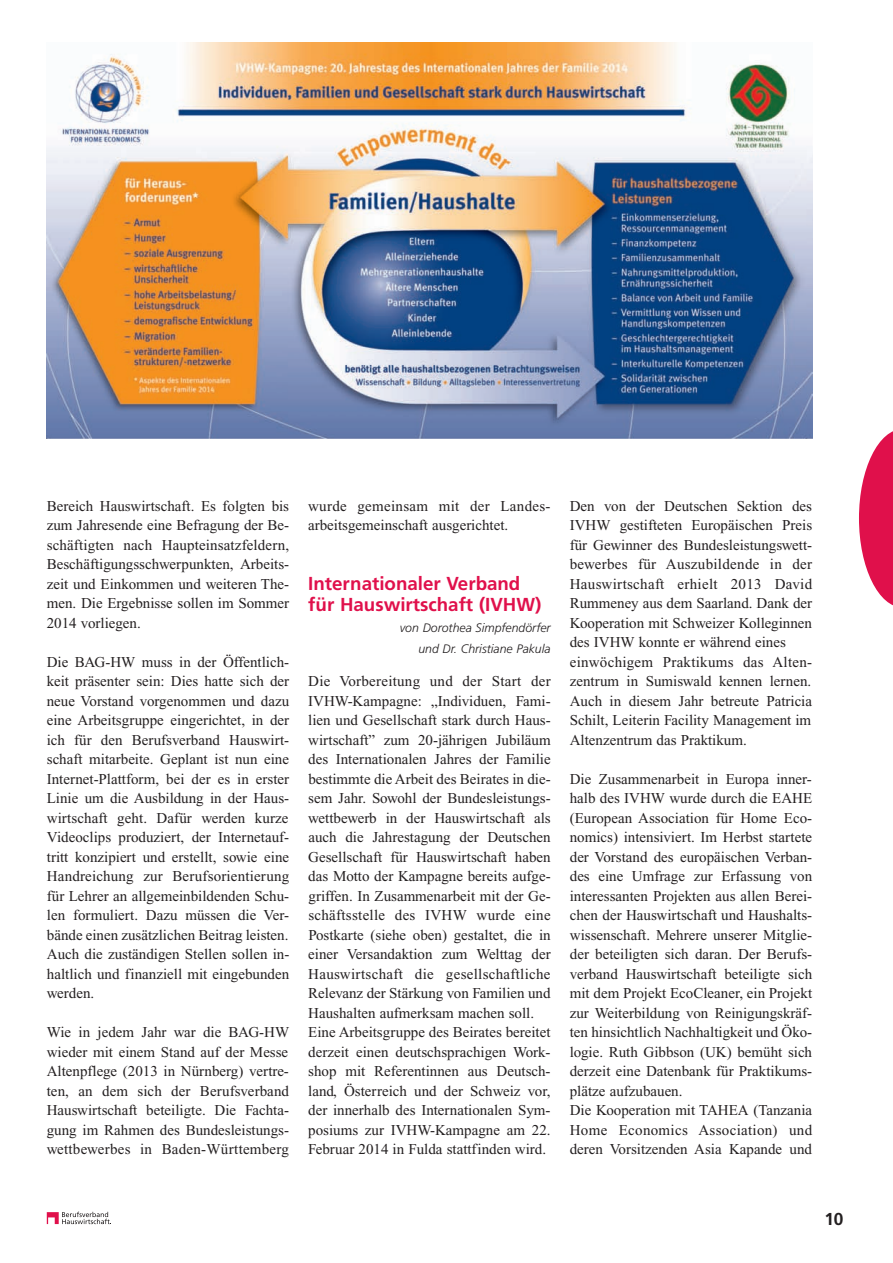
<style>
.page{position:relative;width:893px;height:1263px;background:#fff}
.page>*{position:absolute;margin:0;border:0;box-sizing:border-box;transform-origin:0 0}
.t1{font:700 18.75px/21px "Frutiger";color:#e0104b}
.t2{font:15px/19.5px "Times New Roman";color:#231f20}
.t3{font:italic 300 12.3px/21px "Frutiger";color:#231f20;text-align:right}
</style>
<div class="page">
<svg style="left:47px;top:1212px;width:64px;height:12px"></svg>
<svg style="left:859px;top:431px;width:34px;height:175px"></svg>
<img style="left:47px;top:43px;width:765px;height:396px">
<p class="t2" style="left:47px;top:497px;width:244px;text-align:justify">Bereich Hauswirtschaft. Es folgten bis zum Jahresende eine Befragung der Be&shy;schäftigten nach Haupteinsatzfeldern, Beschäftigungsschwerpunkten, Arbeits&shy;zeit und Einkommen und weiteren The&shy;men. Die Ergebnisse sollen im Sommer 2014 vorliegen.</p>
<p class="t2" style="left:47px;top:653px;width:244px;text-align:justify">Die BAG-HW muss in der Öffentlich&shy;keit präsenter sein: Dies hatte sich der neue Vorstand vorgenommen und dazu eine Arbeitsgruppe eingerichtet, in der ich für den Berufsverband Hauswirt&shy;schaft mitarbeite. Geplant ist nun eine Internet-Plattform, bei der es in erster Linie um die Ausbildung in der Haus&shy;wirtschaft geht. Dafür werden kurze Videoclips produziert, der Internetauf&shy;tritt konzipiert und erstellt, sowie eine Handreichung zur Berufsorientierung für Lehrer an allgemeinbildenden Schu&shy;len formuliert. Dazu müssen die Ver&shy;bände einen zusätzlichen Beitrag leisten.<br>Auch die zuständigen Stellen sollen in&shy;haltlich und finanziell mit eingebunden werden.</p>
<p class="t2" style="left:47px;top:1024px;width:244px;text-align:justify">Wie in jedem Jahr war die BAG-HW wieder mit einem Stand auf der Messe Altenpflege (2013 in Nürnberg) vertre&shy;ten, an dem sich der Berufsverband Hauswirtschaft beteiligte. Die Fachta&shy;gung im Rahmen des Bundesleistungs&shy;wettbewerbes in Baden-Württemberg</p>
<p class="t2" style="left:308px;top:497px;width:244px">wurde gemeinsam mit der Landes&shy;arbeitsgemeinschaft ausgerichtet.</p>
<p class="t1" style="left:308px;top:574px;width:235px">Internationaler Verband für Hauswirtschaft (IVHW)</p>
<p class="t3" style="left:400px;top:618px;width:152px">von Dorothea Simpfendörfer und Dr. Christiane Pakula</p>
<p class="t2" style="left:308px;top:673px;width:244px">Die Vorbereitung und der Start der IVHW-Kampagne: „Individuen, Fami&shy;lien und Gesellschaft stark durch Haus&shy;wirtschaft” zum 20-jährigen Jubiläum des Internationalen Jahres der Familie bestimmte die Arbeit des Beirates in die&shy;sem Jahr. Sowohl der Bundesleistungs&shy;wettbewerb in der Hauswirtschaft als auch die Jahrestagung der Deutschen Gesellschaft für Hauswirtschaft haben das Motto der Kampagne bereits aufge&shy;griffen. In Zusammenarbeit mit der Ge&shy;schäftsstelle des IVHW wurde eine Postkarte (siehe oben) gestaltet, die in einer Versandaktion zum Welttag der Hauswirtschaft die gesellschaftliche Relevanz der Stärkung von Familien und Haushalten aufmerksam machen soll.<br>Eine Arbeitsgruppe des Beirates bereitet derzeit einen deutschsprachigen Work&shy;shop mit Referentinnen aus Deutsch&shy;land, Österreich und der Schweiz vor, der innerhalb des Internationalen Sym&shy;posiums zur IVHW-Kampagne am 22.<br>Februar 2014 in Fulda stattfinden wird.</p>
<p class="t2" style="left:570px;top:497px;width:244px">Den von der Deutschen Sektion des IVHW gestifteten Europäischen Preis für Gewinner des Bundesleistungswett&shy;bewerbes für Auszubildende in der Hauswirtschaft erhielt 2013 David Rummeney aus dem Saarland. Dank der Kooperation mit Schweizer Kolleginnen des IVHW konnte er während eines einwöchigem Praktikums das Alten&shy;zentrum in Sumiswald kennen lernen.<br>Auch in diesem Jahr betreute Patricia Schilt, Leiterin Facility Management im Altenzentrum das Praktikum.</p>
<p class="t2" style="left:570px;top:770px;width:244px">Die Zusammenarbeit in Europa inner&shy;halb des IVHW wurde durch die EAHE (European Association für Home Eco&shy;nomics) intensiviert. Im Herbst startete der Vorstand des europäischen Verban&shy;des eine Umfrage zur Erfassung von interessanten Projekten aus allen Berei&shy;chen der Hauswirtschaft und Haushalts&shy;wissenschaft. Mehrere unserer Mitglie&shy;der beteiligten sich daran. Der Berufs&shy;verband Hauswirtschaft beteiligte sich mit dem Projekt EcoCleaner, ein Projekt zur Weiterbildung von Reinigungskräf&shy;ten hinsichtlich Nachhaltigkeit und Öko&shy;logie. Ruth Gibbson (UK) bemüht sich derzeit eine Datenbank für Praktikums&shy;plätze aufzubauen.<br>Die Kooperation mit TAHEA (Tanzania Home Economics Association) und deren Vorsitzenden Asia Kapande und</p>
</div>
